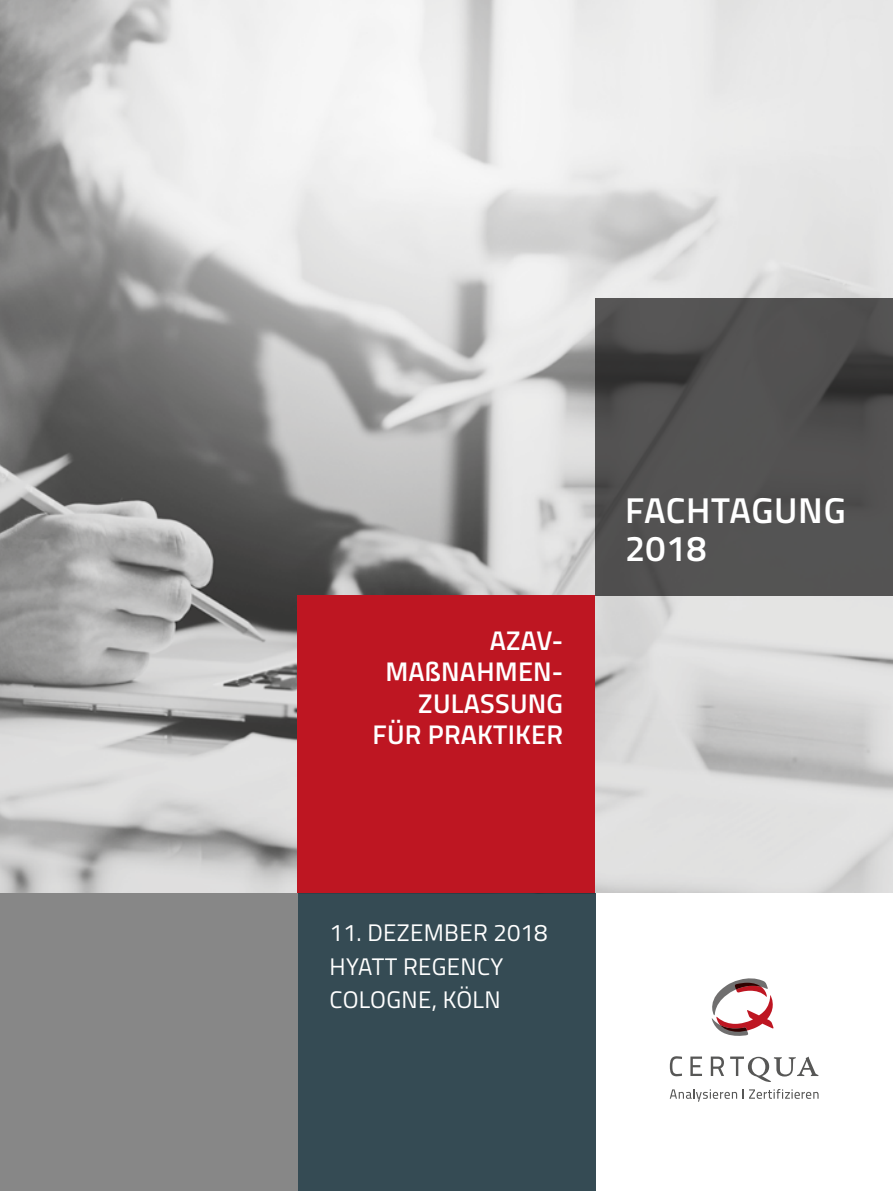
<style>
.page{position:relative;width:893px;height:1191px;background:#fff}
.page>*{position:absolute;margin:0;border:0;box-sizing:border-box;transform-origin:0 0}
.t1{font:600 36px/37.5px "Titillium";letter-spacing:.01em;color:#fff}
.t2{font:600 27px/31.5px "Titillium";letter-spacing:.01em;color:#fff;text-align:right}
.t3{font:24px/33.8px "Titillium";letter-spacing:.015em;color:#fff}
</style>
<div class="page">
<img style="left:0;top:0;width:893px;height:893px">
<div style="left:0;top:893px;width:298px;height:298px;background:#878787"></div>
<svg style="left:595px;top:298px;width:298px;height:297px;background:#4f4f4e"></svg>
<div style="left:298px;top:595px;width:297px;height:298px;background:#be1622"></div>
<svg style="left:670px;top:1089px;width:67px;height:12px"></svg>
<svg style="left:743px;top:1089px;width:76px;height:9px"></svg>
<svg style="left:670px;top:1056px;width:12px;height:20px"></svg>
<svg style="left:690px;top:1056px;width:12px;height:20px"></svg>
<svg style="left:711px;top:1056px;width:13px;height:20px"></svg>
<svg style="left:730px;top:1056px;width:88px;height:26px"></svg>
<svg style="left:711px;top:978px;width:63px;height:58px"></svg>
<div style="left:298px;top:893px;width:297px;height:298px;background:#354b54"></div>
<p class="t2" style="left:373px;top:623px;width:192px">AZAV-<br>MAßNAHMEN-<br>ZULASSUNG<br>FÜR PRAKTIKER</p>
<h1 class="t1" style="left:625px;top:490px;width:222px">FACHTAGUNG<br>2018</h1>
<p class="t3" style="left:329px;top:914px;width:220px">11. DEZEMBER 2018<br>HYATT REGENCY<br>COLOGNE, KÖLN</p>
</div>
